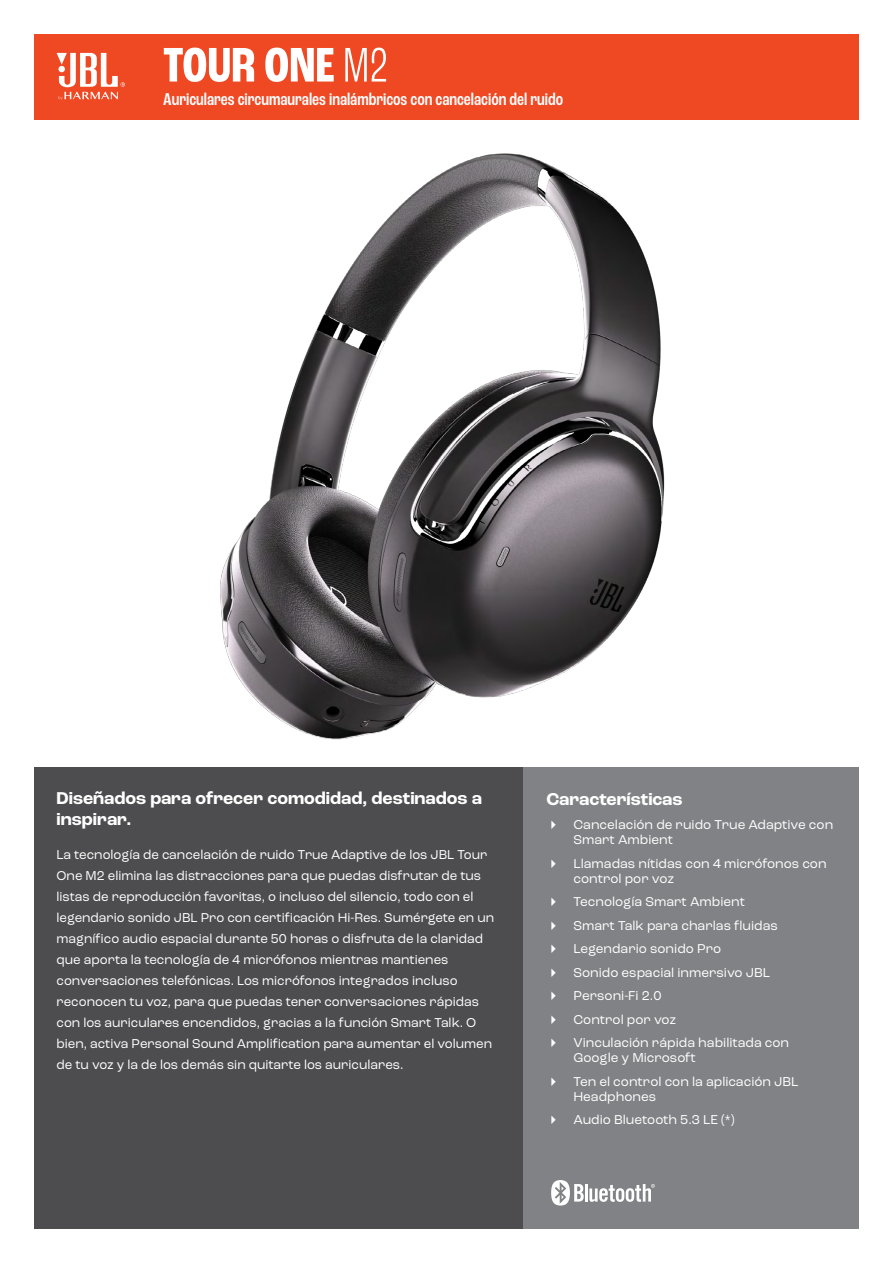
<style>
.page{position:relative;width:893px;height:1263px;background:#fff}
.page>*{position:absolute;margin:0;border:0;box-sizing:border-box;transform-origin:0 0}
.t1{font:700 condensed 51px "Roc Grotesk";color:#fff}
.t2{font:700 18px/21.6px "Roc Grotesk";color:#fff}
.t3{font:500 condensed 18px "Roc Grotesk";color:#fff}
.t4{font:13.5px/21px "Roc Grotesk";color:#fff}
.s1{font-weight:300}
</style>
<div class="page">
<div style="left:34px;top:767px;width:493px;height:462px;background:#4d4d4f"></div>
<div style="left:524px;top:767px;width:335px;height:462px;background:#808285"></div>
<svg style="left:551px;top:1180px;width:104px;height:25px"></svg>
<img style="left:220px;top:153px;width:445px;height:625px">
<div style="left:34px;top:34px;width:825px;height:85px;background:#ef4923"></div>
<svg style="left:57px;top:53px;width:68px;height:47px"></svg>
<h1 class="t1" style="left:163px;top:34px;width:226px">TOUR ONE <span class="s1">M2</span></h1>
<h2 class="t3" style="left:163px;top:88px;width:401px">Auriculares circumaurales inalámbricos con cancelación del ruido</h2>
<h2 class="t2" style="left:57px;top:787px;width:427px">Diseñados para ofrecer comodidad, destinados a inspirar.</h2>
<p class="t4" style="left:57px;top:844px;width:439px">La tecnología de cancelación de ruido True Adaptive de los JBL Tour One M2 elimina las distracciones para que puedas disfrutar de tus listas de reproducción favoritas, o incluso del silencio, todo con el legendario sonido JBL Pro con certificación Hi-Res. Sumérgete en un magnífico audio espacial durante 50 horas o disfruta de la claridad que aporta la tecnología de 4 micrófonos mientras mantienes conversaciones telefónicas. Los micrófonos integrados incluso reconocen tu voz, para que puedas tener conversaciones rápidas con los auriculares encendidos, gracias a la función Smart Talk. O bien, activa Personal Sound Amplification para aumentar el volumen de tu voz y la de los demás sin quitarte los auriculares.</p>
<h2 class="t2" style="left:546px;top:788px;width:138px">Características</h2>
<p class="t4" style="left:573px;top:817px;width:261px;line-height:15px">Cancelación de ruido True Adaptive con<br>Smart Ambient</p>
<p class="t4" style="left:573px;top:856px;width:255px;line-height:15px">Llamadas nítidas con 4 micrófonos con control por voz</p>
<p class="t4" style="left:573px;top:890px;width:217px;line-height:23.5px">Tecnología Smart Ambient<br>Smart Talk para charlas fluidas<br>Legendario sonido Pro<br>Sonido espacial inmersivo JBL<br>Personi-Fi 2.0<br>Control por voz<br>Vinculación rápida habilitada con</p>
<p class="t4" style="left:573px;top:1046px;width:227px;line-height:23.5px">Google y Microsoft<br>Ten el control con la aplicación JBL</p>
<p class="t4" style="left:573px;top:1085px;width:163px;line-height:23.5px">Headphones<br>Audio Bluetooth 5.3 LE (*)</p>
</div>
